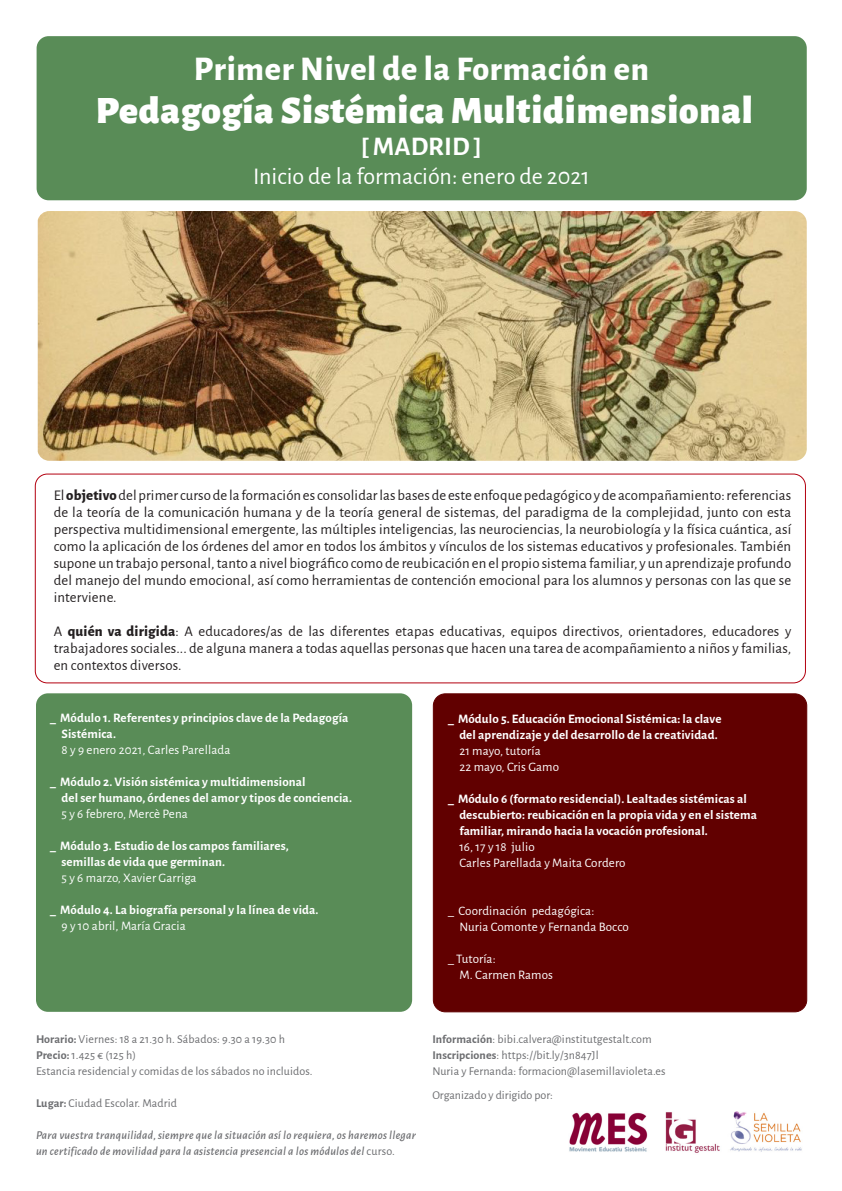
<style>
.page{position:relative;width:842px;height:1191px;background:#fff}
.page>*{position:absolute;margin:0;border:0;box-sizing:border-box;transform-origin:0 0}
.t1{font:900 39px "Alegreya Sans";letter-spacing:.02em;color:#fff}
.t2{font:800 34px "Alegreya Sans";letter-spacing:.02em;color:#fff}
.t3{font:700 27px "Alegreya Sans";color:#fff}
.t4{font:24px "Alegreya Sans";color:#fff}
.t5{font:14.8px/17px "Alegreya Sans";letter-spacing:.01em;color:#231f20;text-align:justify}
.t6{font:700 13px/16px "Alegreya Sans";letter-spacing:.01em;color:#fff}
.t7{font:13px/16px "Alegreya Sans";letter-spacing:.01em;color:#fff}
.t8{font:12px "Alegreya Sans";letter-spacing:.01em;color:#6c6d70}
.t9{font:italic 500 12px/16px "Alegreya Sans";letter-spacing:.02em;color:#6c6d70}
.s1{font-weight:800}
.s2{font-weight:400}
.s3{font-weight:700}
.s4{font-weight:400;font-style:normal}
</style>
<div class="page">
<div style="left:35px;top:473px;width:771px;height:210px;border:1px solid #b30010;border-radius:12px"></div>
<img style="left:38px;top:211px;width:769px;height:250px">
<div style="left:37px;top:36px;width:770px;height:164px;background:#598c57;border-radius:12px"></div>
<div style="left:433px;top:694px;width:374px;height:317px;background:#610000;border-radius:12px"></div>
<div style="left:433px;top:693px;width:374px;height:319px;border:1px solid #610000;border-radius:12px"></div>
<div style="left:36px;top:693px;width:376px;height:318px;background:#598c57;border-radius:12px"></div>
<img style="left:569px;top:1111px;width:233px;height:42px">
<p class="t2" style="left:194px;top:43px;width:456px">Primer Nivel de la Formación en</p>
<p class="t1" style="left:96px;top:79px;width:658px">Pedagogía Sistémica Multidimensional</p>
<p class="t3" style="left:361px;top:126px;width:122px">[ MADRID ]</p>
<p class="t4" style="left:253px;top:159px;width:338px">Inicio de la formación: enero de 2021</p>
<p class="t5" style="left:54px;top:485px;width:739px">El <span class="s1">objetivo</span> del primer curso de la formación es consolidar las bases de este enfoque pedagógico y de acompañamiento: referencias de la teoría de la comunicación humana y de la teoría general de sistemas, del paradigma de la complejidad, junto con esta perspectiva multidimensional emergente, las múltiples inteligencias, las neurociencias, la neurobiología y la física cuántica, así como la aplicación de los órdenes del amor en todos los ámbitos y vínculos de los sistemas educativos y profesionales. También supone un trabajo personal, tanto a nivel biográfico como de reubicación en el propio sistema familiar, y un aprendizaje profundo del manejo del mundo emocional, así como herramientas de contención emocional para los alumnos y personas con las que se interviene.</p>
<p class="t5" style="left:54px;top:621px;width:739px">A <span class="s1">quién va dirigida</span>: A educadores/as de las diferentes etapas educativas, equipos directivos, orientadores, educadores y trabajadores sociales... de alguna manera a todas aquellas personas que hacen una tarea de acompañamiento a niños y familias, en contextos diversos.</p>
<p class="t6" style="left:62px;top:709px;width:288px;text-indent:-11px">_ Módulo 1. Referentes y principios clave de la Pedagogía<br>Sistémica.<br><span class="s2">8 y 9 enero 2021, Carles Parellada</span></p>
<p class="t6" style="left:62px;top:773px;width:292px;text-indent:-11px">_ Módulo 2. Visión sistémica y multidimensional<br>del ser humano, órdenes del amor y tipos de conciencia.<br><span class="s2">5 y 6 febrero, Mercè Pena</span></p>
<p class="t6" style="left:62px;top:837px;width:229px;text-indent:-11px">_ Módulo 3. Estudio de los campos familiares, semillas de vida que germinan.<br><span class="s2">5 y 6 marzo, Xavier Garriga</span></p>
<p class="t6" style="left:62px;top:901px;width:258px;text-indent:-11px">_ Módulo 4. La biografía personal y la línea de vida.<br><span class="s2">9 y 10 abril, María Gracia</span></p>
<p class="t6" style="left:459px;top:710px;width:264px;text-indent:-11px">_ Módulo 5. Educación Emocional Sistémica: la clave del aprendizaje y del desarrollo de la creatividad.<br><span class="s2">21 mayo, tutoría<br>22 mayo, Cris Gamo</span></p>
<p class="t6" style="left:459px;top:790px;width:299px;text-indent:-11px">_ Módulo 6 (formato residencial). Lealtades sistémicas al descubierto: reubicación en la propia vida y en el sistema familiar, mirando hacia la vocación profesional.<br><span class="s2">16, 17 y 18 julio<br>Carles Parellada y Maita Cordero</span></p>
<p class="t7" style="left:459px;top:902px;width:171px;text-indent:-11px">_ Coordinación pedagógica:<br>Nuria Comonte y Fernanda Bocco</p>
<p class="t7" style="left:459px;top:950px;width:95px;text-indent:-11px">_ Tutoría:<br>M. Carmen Ramos</p>
<p class="t8" style="left:36px;top:1030px;width:250px"><span class="s3">Horario:</span> Viernes: 18 a 21.30 h. Sábados: 9.30 a 19.30 h</p>
<p class="t8" style="left:36px;top:1046px;width:102px"><span class="s3">Precio:</span> 1.425 € (125 h)</p>
<p class="t8" style="left:36px;top:1062px;width:278px">Estancia residencial y comidas de los sábados no incluidos.</p>
<p class="t8" style="left:36px;top:1094px;width:143px"><span class="s3">Lugar:</span> Ciudad Escolar. Madrid</p>
<p class="t9" style="left:36px;top:1126px;width:381px">Para vuestra tranquilidad, siempre que la situación así lo requiera, os haremos llegar un certificado de movilidad para la asistencia presencial a los módulos del <span class="s4">curso.</span></p>
<p class="t8" style="left:432px;top:1030px;width:221px"><span class="s3">Información</span>: bibi.calvera@institutgestalt.com</p>
<p class="t8" style="left:432px;top:1046px;width:168px"><span class="s3">Inscripciones</span>: https://bit.ly/3n847Jl</p>
<p class="t8" style="left:432px;top:1062px;width:235px">Nuria y Fernanda: formacion@lasemillavioleta.es</p>
<p class="t8" style="left:432px;top:1086px;width:122px">Organizado y dirigido por:</p>
</div>
